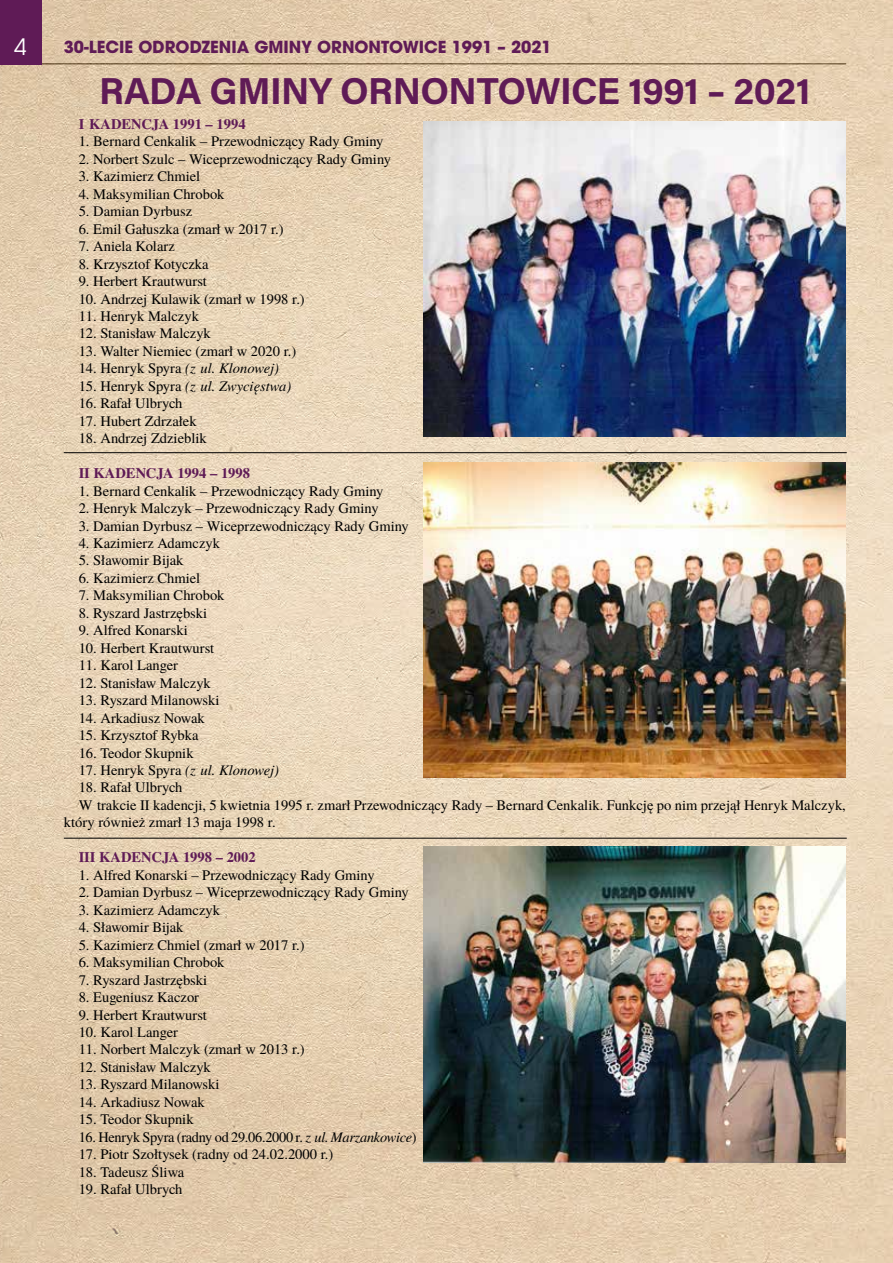
<style>
.page{position:relative;width:893px;height:1263px;background:#fff}
.page>*{position:absolute;margin:0;border:0;box-sizing:border-box;transform-origin:0 0}
.t1{font:700 37.5px "Acumin Pro";letter-spacing:-.015em;color:#5f1b56}
.t2{font:22.5px "ITC Avant Garde Pro";color:#fff}
.t3{font:700 16.5px "ITC Avant Garde Pro";color:#5f1b56}
.t4{font:14.55px/17.4px "Te X Gyre Termes";color:#000}
.t5{font:700 14.55px "Te X Gyre Termes";color:#5f1b56}
.t6{font:14.55px "Te X Gyre Termes";letter-spacing:-.02em;color:#000}
.t7{font:italic 14.55px "Te X Gyre Termes";color:#000}
.s1{font-style:italic}
.s2{font-style:normal}
</style>
<div class="page">
<img style="left:0;top:0;width:893px;height:1263px">
<div style="left:0;top:0;width:42px;height:65px;background:#5f1b56"></div>
<img style="left:424px;top:121px;width:422px;height:316px">
<img style="left:424px;top:462px;width:422px;height:316px">
<img style="left:424px;top:847px;width:422px;height:315px">
<hr style="left:64px;top:838px;width:783px;height:1px;background:#000">
<hr style="left:64px;top:452px;width:783px;height:1px;background:#000">
<h2 class="t2" style="left:14px;top:33px;width:14px">4</h2>
<p class="t3" style="left:64px;top:36px;width:489px">30-LECIE ODRODZENIA GMINY ORNONTOWICE 1991 – 2021</p>
<h1 class="t1" style="left:99px;top:65px;width:713px">RADA GMINY ORNONTOWICE 1991 – 2021</h1>
<p class="t5" style="left:79px;top:113px;width:168px">I KADENCJA 1991 – 1994</p>
<p class="t4" style="left:79px;top:132px;width:306px">1. Bernard Cenkalik – Przewodniczący Rady Gminy</p>
<p class="t4" style="left:79px;top:150px;width:314px">2. Norbert Szulc – Wiceprzewodniczący Rady Gminy</p>
<p class="t4" style="left:79px;top:167px;width:123px">3. Kazimierz Chmiel</p>
<p class="t4" style="left:79px;top:184px;width:147px">4. Maksymilian Chrobok</p>
<p class="t4" style="left:79px;top:202px;width:115px">5. Damian Dyrbusz</p>
<p class="t4" style="left:79px;top:219px;width:207px">6. Emil Gałuszka (zmarł w 2017 r.)</p>
<p class="t4" style="left:79px;top:237px;width:98px">7. Aniela Kolarz</p>
<p class="t4" style="left:79px;top:254px;width:132px">8. Krzysztof Kotyczka</p>
<p class="t4" style="left:79px;top:272px;width:130px">9. Herbert Krautwurst</p>
<p class="t4" style="left:79px;top:289px;width:228px">10. Andrzej Kulawik (zmarł w 1998 r.)</p>
<p class="t4" style="left:79px;top:307px;width:122px">11. Henryk Malczyk</p>
<p class="t4" style="left:79px;top:324px;width:134px">12. Stanisław Malczyk</p>
<p class="t4" style="left:79px;top:342px;width:219px">13. Walter Niemiec (zmarł w 2020 r.)</p>
<p class="t4" style="left:79px;top:359px;width:202px">14. Henryk Spyra <span class="s1">(z ul. Klonowej)</span></p>
<p class="t7" style="left:79px;top:375px;width:214px"><span class="s2">15. Henryk Spyra</span> (z ul. Zwycięstwa)</p>
<p class="t4" style="left:79px;top:394px;width:105px">16. Rafał Ulbrych</p>
<p class="t4" style="left:79px;top:411px;width:119px">17. Hubert Zdrzałek</p>
<p class="t4" style="left:79px;top:429px;width:130px">18. Andrzej Zdzieblik</p>
<p class="t5" style="left:79px;top:462px;width:173px">II KADENCJA 1994 – 1998</p>
<p class="t4" style="left:79px;top:481px;width:306px">1. Bernard Cenkalik – Przewodniczący Rady Gminy</p>
<p class="t4" style="left:79px;top:499px;width:301px">2. Henryk Malczyk – Przewodniczący Rady Gminy</p>
<p class="t4" style="left:79px;top:516px;width:332px">3. Damian Dyrbusz – Wiceprzewodniczący Rady Gminy</p>
<p class="t4" style="left:79px;top:534px;width:143px">4. Kazimierz Adamczyk</p>
<p class="t4" style="left:79px;top:551px;width:106px">5. Sławomir Bijak</p>
<p class="t4" style="left:79px;top:569px;width:123px">6. Kazimierz Chmiel</p>
<p class="t4" style="left:79px;top:586px;width:147px">7. Maksymilian Chrobok</p>
<p class="t4" style="left:79px;top:603px;width:130px">8. Ryszard Jastrzębski</p>
<p class="t4" style="left:79px;top:621px;width:111px">9. Alfred Konarski</p>
<p class="t4" style="left:79px;top:638px;width:137px">10. Herbert Krautwurst</p>
<p class="t4" style="left:79px;top:656px;width:101px">11. Karol Langer</p>
<p class="t4" style="left:79px;top:673px;width:134px">12. Stanisław Malczyk</p>
<p class="t4" style="left:79px;top:691px;width:142px">13. Ryszard Milanowski</p>
<p class="t4" style="left:79px;top:708px;width:128px">14. Arkadiusz Nowak</p>
<p class="t4" style="left:79px;top:726px;width:121px">15. Krzysztof Rybka</p>
<p class="t4" style="left:79px;top:743px;width:116px">16. Teodor Skupnik</p>
<p class="t4" style="left:79px;top:761px;width:202px">17. Henryk Spyra <span class="s1">(z ul. Klonowej)</span></p>
<p class="t4" style="left:79px;top:778px;width:105px">18. Rafał Ulbrych</p>
<p class="t4" style="left:64px;top:796px;width:784px;text-indent:15px">W trakcie II kadencji, 5 kwietnia 1995 r. zmarł Przewodniczący Rady – Bernard Cenkalik. Funkcję po nim przejął Henryk Malczyk, który również zmarł 13 maja 1998 r.</p>
<p class="t5" style="left:79px;top:846px;width:179px">III KADENCJA 1998 – 2002</p>
<p class="t4" style="left:79px;top:865px;width:297px">1. Alfred Konarski – Przewodniczący Rady Gminy</p>
<p class="t4" style="left:79px;top:883px;width:332px">2. Damian Dyrbusz – Wiceprzewodniczący Rady Gminy</p>
<p class="t4" style="left:79px;top:900px;width:143px">3. Kazimierz Adamczyk</p>
<p class="t4" style="left:79px;top:918px;width:106px">4. Sławomir Bijak</p>
<p class="t4" style="left:79px;top:935px;width:228px">5. Kazimierz Chmiel (zmarł w 2017 r.)</p>
<p class="t4" style="left:79px;top:953px;width:147px">6. Maksymilian Chrobok</p>
<p class="t4" style="left:79px;top:970px;width:130px">7. Ryszard Jastrzębski</p>
<p class="t4" style="left:79px;top:988px;width:122px">8. Eugeniusz Kaczor</p>
<p class="t4" style="left:79px;top:1005px;width:130px">9. Herbert Krautwurst</p>
<p class="t4" style="left:79px;top:1023px;width:101px">10. Karol Langer</p>
<p class="t4" style="left:79px;top:1040px;width:228px">11. Norbert Malczyk (zmarł w 2013 r.)</p>
<p class="t4" style="left:79px;top:1057px;width:134px">12. Stanisław Malczyk</p>
<p class="t4" style="left:79px;top:1075px;width:142px">13. Ryszard Milanowski</p>
<p class="t4" style="left:79px;top:1092px;width:128px">14. Arkadiusz Nowak</p>
<p class="t4" style="left:79px;top:1110px;width:116px">15. Teodor Skupnik</p>
<p class="t6" style="left:79px;top:1126px;width:339px">16. Henryk Spyra (radny od 29.06.2000 r. <span class="s1">z ul. Marzankowice</span>)</p>
<p class="t4" style="left:79px;top:1145px;width:256px">17. Piotr Szołtysek (radny od 24.02.2000 r.)</p>
<p class="t4" style="left:79px;top:1162px;width:107px">18. Tadeusz Śliwa</p>
<p class="t4" style="left:79px;top:1180px;width:105px">19. Rafał Ulbrych</p>
</div>
